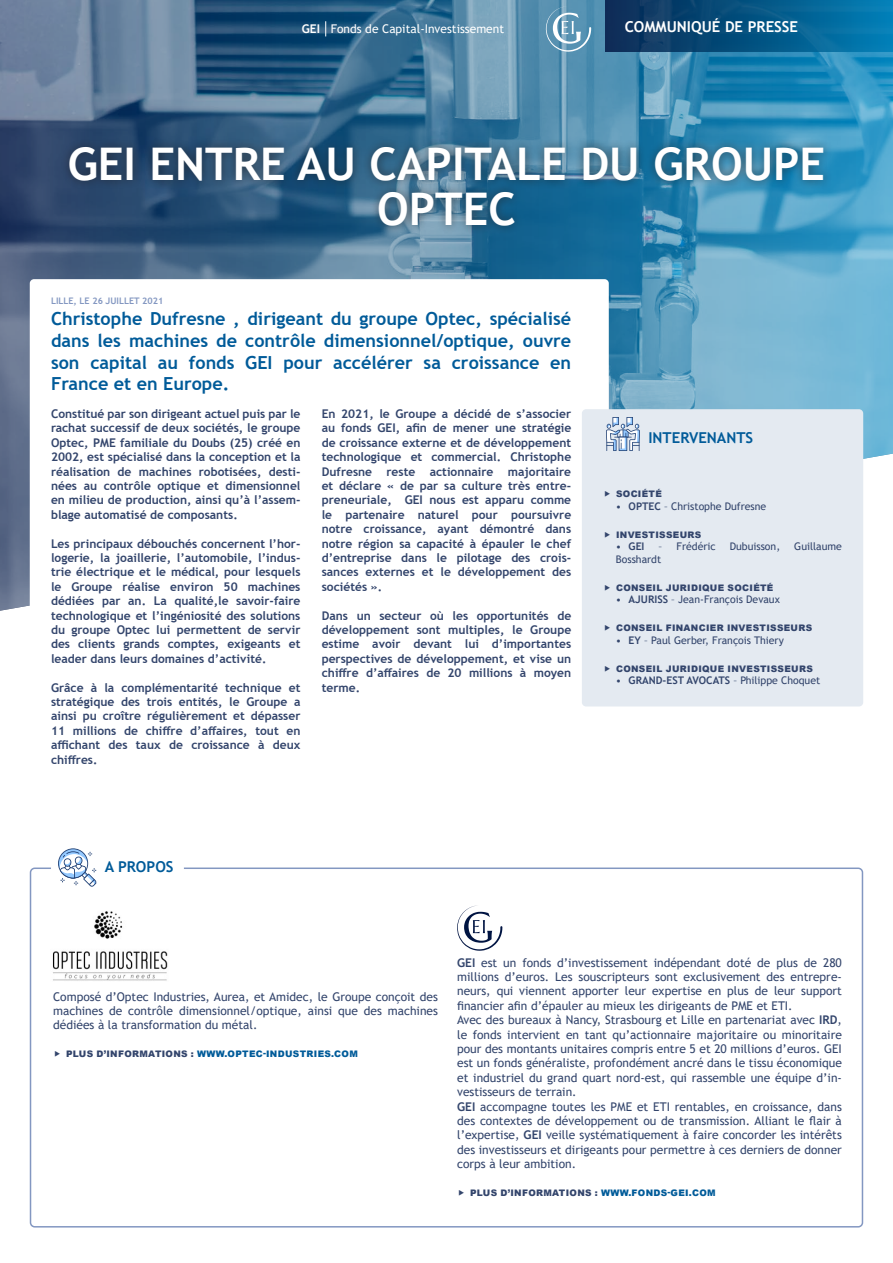
<style>
.page{position:relative;width:893px;height:1263px;background:#fff}
.page>*{position:absolute;margin:0;border:0;box-sizing:border-box;transform-origin:0 0}
.t1{font:700 45px/45px "Trebuchet MS";color:#fff;text-align:center}
.t2{font:700 18px/21.6px "Trebuchet MS";color:#015b99;text-align:justify}
.t3{font:700 15px "Trebuchet MS";color:#015b99}
.t4{font:700 15px "Trebuchet MS";color:#fff}
.Texte_courant{font:700 12px/14.4px "Trebuchet MS";color:#33456c;text-align:justify}
.Texte_courant-2{font:12px/14.4px "Trebuchet MS";color:#33456c;text-align:justify}
.Texte_courant-3{font:12px "Trebuchet MS";color:#fff}
.t5{font:10.5px "Trebuchet MS";color:#33456c}
.t6{font:700 10.5px "Trebuchet MS";color:#33456c}
.t7{font:900 9px "Arial";letter-spacing:.035em;color:#33456c}
.t8{font:900 9px "Arial";letter-spacing:.035em;color:#015b99}
.Texte_réduit{font:700 9px "Trebuchet MS";color:#8397c1}
.s1{font-weight:700}
.s2{font-weight:400}
.s3{color:#33456c}
.s4{color:#015b99}
</style>
<div class="page">
<img style="left:0;top:0;width:893px;height:611px">
<div style="left:30px;top:867px;width:833px;height:360px;border:2px solid #8397c1;border-radius:4px"></div>
<div style="left:605px;top:0;width:288px;height:51px;background:linear-gradient(to right,#0e2a52,#017fb5)"></div>
<div style="left:30px;top:279px;width:579px;height:515px;background:#fff;border-radius:4px"></div>
<svg style="left:546px;top:6px;width:45px;height:46px"></svg>
<svg style="left:457px;top:905px;width:45px;height:46px"></svg>
<div style="left:60px;top:138px;width:773px;height:96px;background:#231f20;opacity:.6"></div>
<div style="left:51px;top:854px;width:133px;height:24px;background:#fff;border-radius:4px"></div>
<svg style="left:58px;top:848px;width:39px;height:39px"></svg>
<svg style="left:325px;top:21px;width:1px;height:15px"></svg>
<div style="left:582px;top:409px;width:281px;height:297px;background:#e4eaf1;border-radius:4px"></div>
<svg style="left:606px;top:417px;width:34px;height:34px"></svg>
<img style="left:52px;top:911px;width:116px;height:70px">
<p class="Texte_courant-3" style="left:302px;top:21px;width:204px"><span class="s1">GEI</span> Fonds de Capital-Investissement</p>
<h3 class="t4" style="left:625px;top:18px;width:175px">COMMUNIQUÉ DE PRESSE</h3>
<h1 class="t1" style="left:68px;top:141px;width:759px">GEI ENTRE AU CAPITALE DU GROUPE<br>OPTEC</h1>
<p class="Texte_réduit" style="left:51px;top:296px;width:114px">LILLE, LE 26 JUILLET 2021</p>
<h2 class="t2" style="left:51px;top:308px;width:522px">Christophe Dufresne , dirigeant du groupe Optec, spécialisé dans les machines de contrôle dimensionnel/optique, ouvre son capital au fonds GEI pour accélérer sa croissance en France et en Europe.</h2>
<p class="Texte_courant" style="left:51px;top:407px;width:251px">Constitué par son dirigeant actuel puis par le rachat successif de deux sociétés, le groupe Optec, PME familiale du Doubs (25) créé en 2002, est spécialisé dans la conception et la réalisation de machines robotisées, desti&shy;nées au contrôle optique et dimensionnel en milieu de production, ainsi qu’à l’assem&shy;blage automatisé de composants.</p>
<p class="Texte_courant" style="left:51px;top:536px;width:251px">Les principaux débouchés concernent l’hor&shy;logerie, la joaillerie, l’automobile, l’indus&shy;trie électrique et le médical, pour lesquels le Groupe réalise environ 50 machines dédiées par an. La qualité,le savoir-faire technologique et l’ingéniosité des solutions du groupe Optec lui permettent de servir des clients grands comptes, exigeants et leader dans leurs domaines d’activité.</p>
<p class="Texte_courant" style="left:51px;top:680px;width:251px">Grâce à la complémentarité technique et stratégique des trois entités, le Groupe a ainsi pu croître régulièrement et dépasser 11 millions de chiffre d’affaires, tout en affichant des taux de croissance à deux chiffres.</p>
<p class="Texte_courant" style="left:322px;top:407px;width:251px">En 2021, le Groupe a décidé de s’associer au fonds GEI, afin de mener une stratégie de croissance externe et de développement technologique et commercial. Christophe Dufresne reste actionnaire majoritaire et déclare « de par sa culture très entre&shy;preneuriale, GEI nous est apparu comme le partenaire naturel pour poursuivre notre croissance, ayant démontré dans notre région sa capacité à épauler le chef d’entreprise dans le pilotage des crois&shy;sances externes et le développement des sociétés ».</p>
<p class="Texte_courant" style="left:322px;top:608px;width:251px">Dans un secteur où les opportunités de développement sont multiples, le Groupe estime avoir devant lui d’importantes perspectives de développement, et vise un chiffre d’affaires de 20 millions à moyen terme.</p>
<h3 class="t3" style="left:105px;top:857px;width:70px">A PROPOS</h3>
<h3 class="t3" style="left:648px;top:428px;width:106px">INTERVENANTS</h3>
<p class="t7" style="left:616px;top:488px;width:47px">SOCIÉTÉ</p>
<p class="t5" style="left:616px;top:500px;width:152px">• <span class="s1">OPTEC</span> – Christophe Dufresne</p>
<p class="t7" style="left:616px;top:528px;width:87px">INVESTISSEURS</p>
<p class="t6" style="left:616px;top:540px;width:30px"><span class="s2">•</span> GEI</p>
<p class="t5" style="left:659px;top:540px;width:59px">– Frédéric</p>
<p class="t5" style="left:730px;top:540px;width:52px">Dubuisson,</p>
<p class="t5" style="left:794px;top:540px;width:49px">Guillaume</p>
<p class="t5" style="left:616px;top:553px;width:47px">Bosshardt</p>
<p class="t7" style="left:616px;top:581px;width:159px">CONSEIL JURIDIQUE SOCIÉTÉ</p>
<p class="t5" style="left:616px;top:593px;width:166px">• <span class="s1">AJURISS</span> – Jean-François Devaux</p>
<p class="t7" style="left:616px;top:621px;width:198px">CONSEIL FINANCIER INVESTISSEURS</p>
<p class="t5" style="left:616px;top:633px;width:170px">• <span class="s1">EY</span> – Paul Gerber, François Thiery</p>
<p class="t7" style="left:616px;top:662px;width:198px">CONSEIL JURIDIQUE INVESTISSEURS</p>
<p class="t5" style="left:616px;top:674px;width:206px">• <span class="s1">GRAND-EST AVOCATS</span> – Philippe Choquet</p>
<p class="Texte_courant-2" style="left:53px;top:989px;width:386px">Composé d’Optec Industries, Aurea, et Amidec, le Groupe conçoit des machines de contrôle dimensionnel/optique, ainsi que des machines dédiées à la transformation du métal.</p>
<p class="t8" style="left:66px;top:1047px;width:293px"><span class="s3">PLUS D’INFORMATIONS :</span> WWW.OPTEC-INDUSTRIES.COM</p>
<p class="Texte_courant-2" style="left:457px;top:955px;width:386px"><span class="s1">GEI</span> est un fonds d’investissement indépendant doté de plus de 280 millions d’euros. Les souscripteurs sont exclusivement des entrepre&shy;neurs, qui viennent apporter leur expertise en plus de leur support financier afin d’épauler au mieux les dirigeants de PME et ETI.</p>
<p class="Texte_courant-2" style="left:457px;top:1012px;width:386px">Avec des bureaux à Nancy, Strasbourg et Lille en partenariat avec <span class="s1">IRD</span>, le fonds intervient en tant qu’actionnaire majoritaire ou minoritaire pour des montants unitaires compris entre 5 et 20 millions d’euros. GEI est un fonds généraliste, profondément ancré dans le tissu économique et industriel du grand quart nord-est, qui rassemble une équipe d’in&shy;vestisseurs de terrain.</p>
<p class="Texte_courant-2" style="left:457px;top:1099px;width:386px"><span class="s1">GEI</span> accompagne toutes les PME et ETI rentables, en croissance, dans des contextes de développement ou de transmission. Alliant le flair à l’expertise, <span class="s1">GEI</span> veille systématiquement à faire concorder les intérêts des investisseurs et dirigeants pour permettre à ces derniers de donner corps à leur ambition.</p>
<p class="t7" style="left:470px;top:1186px;width:247px">PLUS D’INFORMATIONS : <span class="s4">WWW.FONDS-GEI.COM</span></p>
</div>
